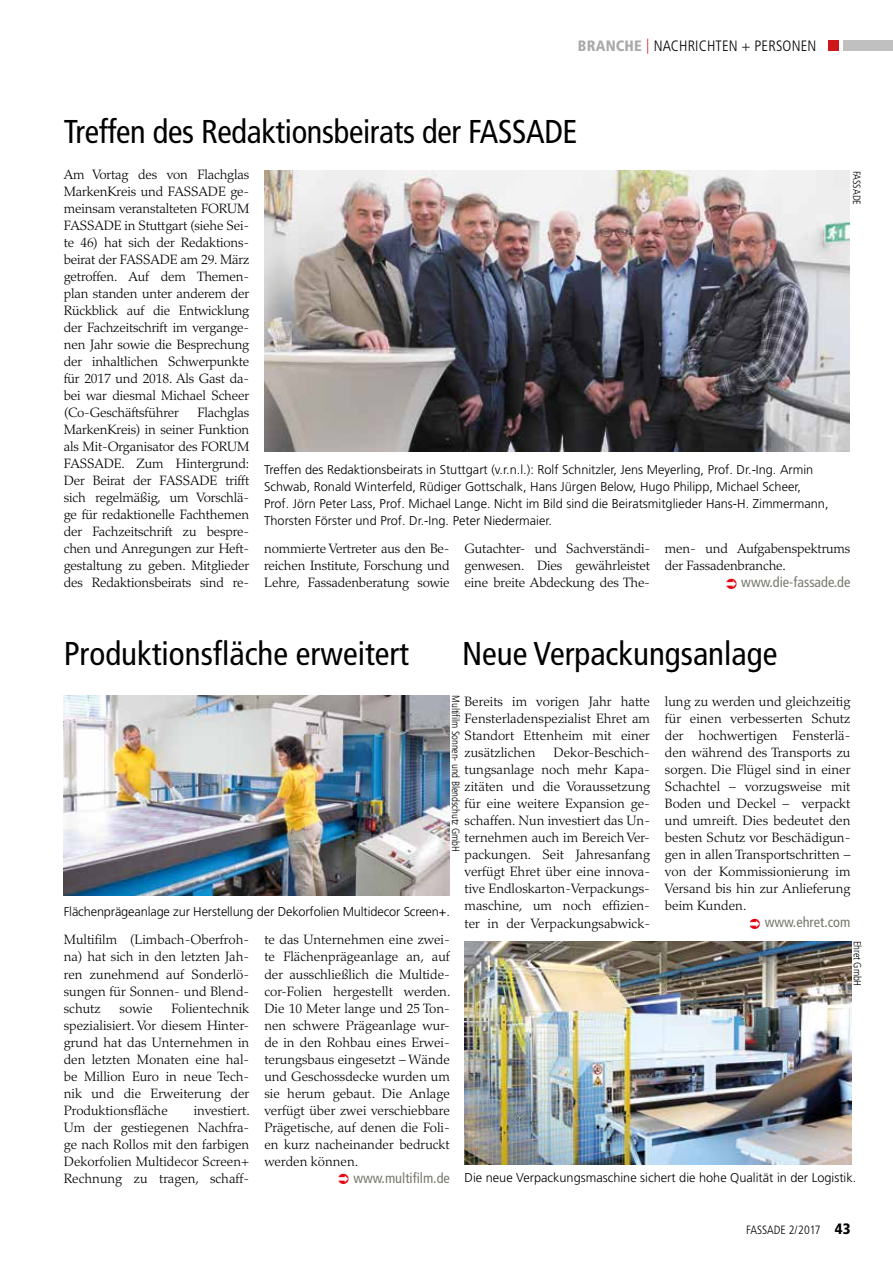
<style>
.page{position:relative;width:893px;height:1263px;background:#fff}
.page>*{position:absolute;margin:0;border:0;box-sizing:border-box;transform-origin:0 0}
.t1{font:condensed 33px "Frutiger";color:#000}
.t2{font:300 condensed 15px "Frutiger";color:#000}
.t3{font:condensed 14.25px "Frutiger";color:#79786d}
.t4{font:300 13.5px/17px "Palatino";color:#000;text-align:justify}
.t5{font:300 12.75px/17px "Frutiger";color:#000}
.t6{font:300 condensed 12px "Frutiger";color:#000}
.t7{font:300 condensed 10.5px "Frutiger";letter-spacing:-.01em;color:#000}
.s1{font-weight:900;color:#aaa}
.s2{color:#cd171a}
.s3{font-weight:900;font-size:15px}
</style>
<div class="page">
<div style="left:844px;top:41px;width:49px;height:10px;background:#c1c0c0"></div>
<div style="left:828px;top:41px;width:11px;height:10px;background:#cd171a"></div>
<img style="left:264px;top:171px;width:586px;height:281px">
<img style="left:465px;top:941px;width:387px;height:224px">
<img style="left:64px;top:695px;width:385px;height:200px">
<p class="t2" style="left:578px;top:37px;width:85px"><span class="s1">BRANCHE</span> <span class="s2">|</span> NACHRICHTEN</p>
<p class="t2" style="left:742px;top:37px;width:59px">+ PERSONEN</p>
<h1 class="t1" style="left:64px;top:113px;width:515px">Treffen des Redaktionsbeirats der FASSADE</h1>
<p class="t4" style="left:64px;top:166px;width:187px">Am Vortag des von Flachglas MarkenKreis und FASSADE ge&shy;meinsam veranstalteten FORUM FASSADE in Stuttgart (siehe Sei&shy;te 46) hat sich der Redaktions&shy;beirat der FASSADE am 29. März getroffen. Auf dem Themen&shy;plan standen unter anderem der Rückblick auf die Entwicklung der Fachzeitschrift im vergange&shy;nen Jahr sowie die Besprechung der inhaltlichen Schwerpunkte für 2017 und 2018. Als Gast da&shy;bei war diesmal Michael Scheer (Co-Geschäftsführer</p>
<p class="t4" style="left:64px;top:404px;width:187px;text-indent:134px">Flachglas MarkenKreis) in seiner Funktion als Mit-Organisator des FORUM FASSADE. Zum Hintergrund:<br>Der Beirat der FASSADE trifft sich regelmäßig, um Vorschlä&shy;ge für redaktionelle Fachthemen der Fachzeitschrift zu bespre&shy;chen und Anregungen zur Heft&shy;gestaltung zu geben. Mitglieder des Redaktionsbeirats sind re-</p>
<p class="t7" style="left:863px;top:171px;width:34px;rotate:90deg">FASSADE</p>
<p class="t5" style="left:264px;top:461px;width:566px">Treffen des Redaktionsbeirats in Stuttgart (v.r.n.l.): Rolf Schnitzler, Jens Meyerling, Prof. Dr.-Ing. Armin Schwab, Ronald Winterfeld, Rüdiger Gottschalk, Hans Jürgen Below, Hugo Philipp, Michael Scheer, Prof. Jörn Peter Lass, Prof. Michael Lange. Nicht im Bild sind die Beiratsmitglieder Hans-H. Zimmermann, Thorsten Förster und Prof. Dr.-Ing. Peter Niedermaier.</p>
<p class="t4" style="left:665px;top:540px;width:187px">men- und Aufgabenspektrums der Fassadenbranche.</p>
<p class="t3" style="left:741px;top:574px;width:111px">www.die-fassade.de</p>
<p class="t4" style="left:264px;top:540px;width:187px">nommierte Vertreter aus den Be&shy;reichen Institute, Forschung und Lehre, Fassadenberatung sowie</p>
<p class="t4" style="left:465px;top:540px;width:187px">Gutachter- und Sachverständi&shy;genwesen. Dies gewährleistet eine breite Abdeckung des The-</p>
<h1 class="t1" style="left:64px;top:634px;width:347px">Produktionsfläche erweitert</h1>
<h1 class="t1" style="left:462px;top:634px;width:317px">Neue Verpackungsanlage</h1>
<p class="t4" style="left:665px;top:693px;width:187px">lung zu werden und gleichzeitig für einen verbesserten Schutz der hochwertigen Fensterlä&shy;den während des Transports zu sorgen. Die Flügel sind in einer Schachtel – vorzugsweise mit Boden und Deckel – verpackt und umreift. Dies bedeutet den besten Schutz vor Beschädigun&shy;gen in allen Transportschritten – von der Kommissionierung im Versand bis hin zur Anlieferung beim Kunden.</p>
<p class="t3" style="left:765px;top:914px;width:87px">www.ehret.com</p>
<p class="t7" style="left:462px;top:695px;width:156px;rotate:90deg">Multifilm Sonnen- und Blendschutz GmbH</p>
<p class="t4" style="left:465px;top:693px;width:187px">Bereits im vorigen Jahr hatte Fensterladenspezialist Ehret am Standort Ettenheim mit einer zusätzlichen</p>
<p class="t4" style="left:465px;top:744px;width:187px;text-indent:89px">Dekor-Beschich&shy;tungsanlage noch mehr Kapa&shy;zitäten und die Voraussetzung für eine weitere Expansion ge&shy;schaffen. Nun investiert das Un&shy;ternehmen auch im Bereich Ver&shy;packungen. Seit Jahresanfang verfügt Ehret über eine innova&shy;tive Endloskarton-Verpackungs&shy;maschine, um noch effizien&shy;ter in der Verpackungsabwick-</p>
<p class="t5" style="left:64px;top:903px;width:388px">Flächenprägeanlage zur Herstellung der Dekorfolien Multidecor Screen+.</p>
<p class="t4" style="left:64px;top:932px;width:187px">Multifilm (Limbach-Oberfroh&shy;na) hat sich in den letzten Jah&shy;ren zunehmend auf Sonderlö&shy;sungen für Sonnen- und Blend&shy;schutz</p>
<p class="t4" style="left:64px;top:1000px;width:187px;text-indent:108px">Folientechnik spezialisiert. Vor diesem Hinter&shy;grund hat das Unternehmen in den letzten Monaten eine hal&shy;be Million Euro in neue Tech&shy;nik und die Erweiterung der Produktionsfläche</p>
<p class="t4" style="left:120px;top:1000px;width:34px">sowie</p>
<p class="t4" style="left:64px;top:1102px;width:187px;text-indent:130px">investiert.<br>Um der gestiegenen Nachfra&shy;ge nach Rollos mit den farbigen Dekorfolien Multidecor Screen+ Rechnung zu tragen, schaff-</p>
<p class="t4" style="left:264px;top:932px;width:187px">te das Unternehmen eine zwei&shy;te Flächenprägeanlage an, auf der ausschließlich die Multide&shy;cor-Folien hergestellt werden.<br>Die 10 Meter lange und 25 Ton&shy;nen schwere Prägeanlage wur&shy;de in den Rohbau eines Erwei&shy;terungsbaus eingesetzt – Wände und Geschossdecke wurden um sie herum gebaut. Die Anlage verfügt über zwei verschiebbare Prägetische, auf denen die Foli&shy;en kurz nacheinander bedruckt werden können.</p>
<p class="t3" style="left:353px;top:1169px;width:98px">www.multifilm.de</p>
<p class="t7" style="left:863px;top:941px;width:45px;rotate:90deg">Ehret GmbH</p>
<p class="t5" style="left:465px;top:1169px;width:393px">Die neue Verpackungsmaschine sichert die hohe Qualität in der Logistik.</p>
<p class="t6" style="left:746px;top:1223px;width:106px">FASSADE 2/2017 <span class="s3">43</span></p>
</div>
